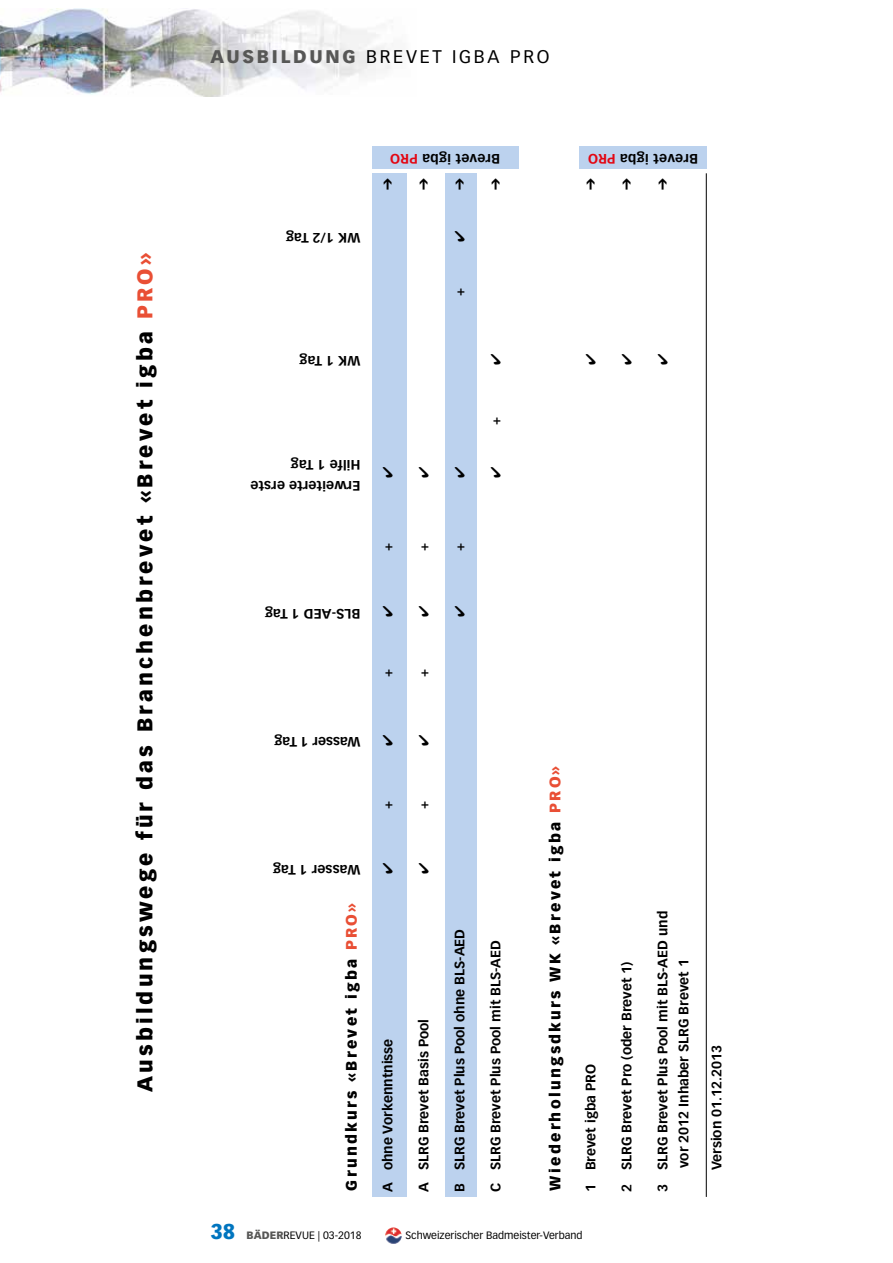
<style>
.page{position:relative;width:893px;height:1263px;background:#fff}
.page>*{position:absolute;margin:0;border:0;box-sizing:border-box;transform-origin:0 0}
.t1{font:900 21px "Vectora LT Std";letter-spacing:.15em;color:#000}
.t2{font:18px "Vectora LT Std";letter-spacing:.15em;color:#000}
.t3{font:900 15px "Vectora LT Std";letter-spacing:.15em;color:#000}
.t4{font:700 13.5px/21px "Vectora LT Std";color:#000}
.t5{font:700 13.5px "Vectora LT Std";letter-spacing:.02em;color:#000}
.t6{font:10.5px "Vectora LT Std";color:#000}
.s1{color:#e94f35}
.s2{font-weight:900;color:#575756}
.s3{color:#e30613}
.s4{font-weight:900;font-size:21px;color:#0075bf}
</style>
<div class="page">
<img style="left:385px;top:1227px;width:17px;height:17px;border-radius:9px">
<img style="left:0;top:9px;width:393px;height:87px">
<div style="left:372px;top:174px;width:34px;height:1023px;background:#bcd2ee"></div>
<div style="left:445px;top:174px;width:32px;height:1023px;background:#bcd2ee"></div>
<div style="left:372px;top:146px;width:146px;height:23px;background:#bcd2ee"></div>
<div style="left:579px;top:146px;width:128px;height:23px;background:#bcd2ee"></div>
<hr style="left:706px;top:173px;width:1px;height:1024px;background:#000">
<h1 class="t1" style="left:132px;top:1092px;width:840px;rotate:-90deg">Ausbildungswege für das Branchenbrevet «Brevet igba <span class="s1">PRO»</span></h1>
<h2 class="t2" style="left:210px;top:46px;width:340px"><span class="s2">AUSBILDUNG</span> BREVET IGBA PRO</h2>
<p class="t5" style="left:500px;top:167px;width:111px;rotate:-180deg">Brevet igba <span class="s3">PRO</span></p>
<p class="t5" style="left:698px;top:167px;width:111px;rotate:-180deg">Brevet igba <span class="s3">PRO</span></p>
<p class="t4" style="left:360px;top:248px;width:76px;rotate:-180deg">WK 1/2 Tag</p>
<p class="t4" style="left:449px;top:296px;width:10px;rotate:-90deg">+</p>
<p class="t4" style="left:360px;top:372px;width:62px;rotate:-180deg">WK 1 Tag</p>
<p class="t4" style="left:360px;top:496px;width:111px;rotate:-180deg">Erweiterte erste<br>Hilfe 1 Tag</p>
<p class="t4" style="left:360px;top:624px;width:97px;rotate:-180deg">BLS-AED 1 Tag</p>
<p class="t4" style="left:377px;top:550px;width:10px;rotate:-90deg">+</p>
<p class="t4" style="left:377px;top:677px;width:10px;rotate:-90deg">+</p>
<p class="t4" style="left:413px;top:550px;width:10px;rotate:-90deg">+</p>
<p class="t4" style="left:413px;top:677px;width:10px;rotate:-90deg">+</p>
<p class="t4" style="left:485px;top:425px;width:10px;rotate:-90deg">+</p>
<p class="t4" style="left:449px;top:550px;width:10px;rotate:-90deg">+</p>
<p class="t4" style="left:360px;top:752px;width:87px;rotate:-180deg">Wasser 1 Tag</p>
<p class="t4" style="left:377px;top:809px;width:10px;rotate:-90deg">+</p>
<p class="t4" style="left:360px;top:881px;width:89px;rotate:-180deg">Wasser 1 Tag</p>
<p class="t3" style="left:342px;top:1191px;width:289px;rotate:-90deg">Grundkurs «Brevet igba <span class="s1">PRO»</span></p>
<p class="t4" style="left:377px;top:1191px;width:155px;rotate:-90deg">A ohne Vorkenntnisse</p>
<p class="t4" style="left:413px;top:809px;width:10px;rotate:-90deg">+</p>
<p class="t4" style="left:413px;top:1191px;width:174px;rotate:-90deg">A SLRG Brevet Basis Pool</p>
<p class="t4" style="left:449px;top:1191px;width:264px;rotate:-90deg">B SLRG Brevet Plus Pool ohne BLS-AED</p>
<p class="t4" style="left:485px;top:1191px;width:253px;rotate:-90deg">C SLRG Brevet Plus Pool mit BLS-AED</p>
<p class="t3" style="left:546px;top:1191px;width:427px;rotate:-90deg">Wiederholungsdkurs WK «Brevet igba <span class="s1">PRO»</span></p>
<p class="t4" style="left:580px;top:1191px;width:129px;rotate:-90deg">1 Brevet igba PRO</p>
<p class="t6" style="left:210px;top:1229px;width:153px"><span class="s4">38</span> <span class="s2">BÄDER</span>REVUE | 03-2018</p>
<p class="t6" style="left:405px;top:1229px;width:179px">Schweizerischer Badmeister-Verband</p>
<p class="t4" style="left:616px;top:1191px;width:231px;rotate:-90deg">2 SLRG Brevet Pro (oder Brevet 1)</p>
<p class="t4" style="left:652px;top:1191px;width:282px;rotate:-90deg">3 SLRG Brevet Plus Pool mit BLS-AED und</p>
<p class="t4" style="left:673px;top:1168px;width:210px;rotate:-90deg">vor 2012 Inhaber SLRG Brevet 1</p>
<p class="t4" style="left:706px;top:1170px;width:127px;rotate:-90deg">Version 01.12.2013</p>
</div>
